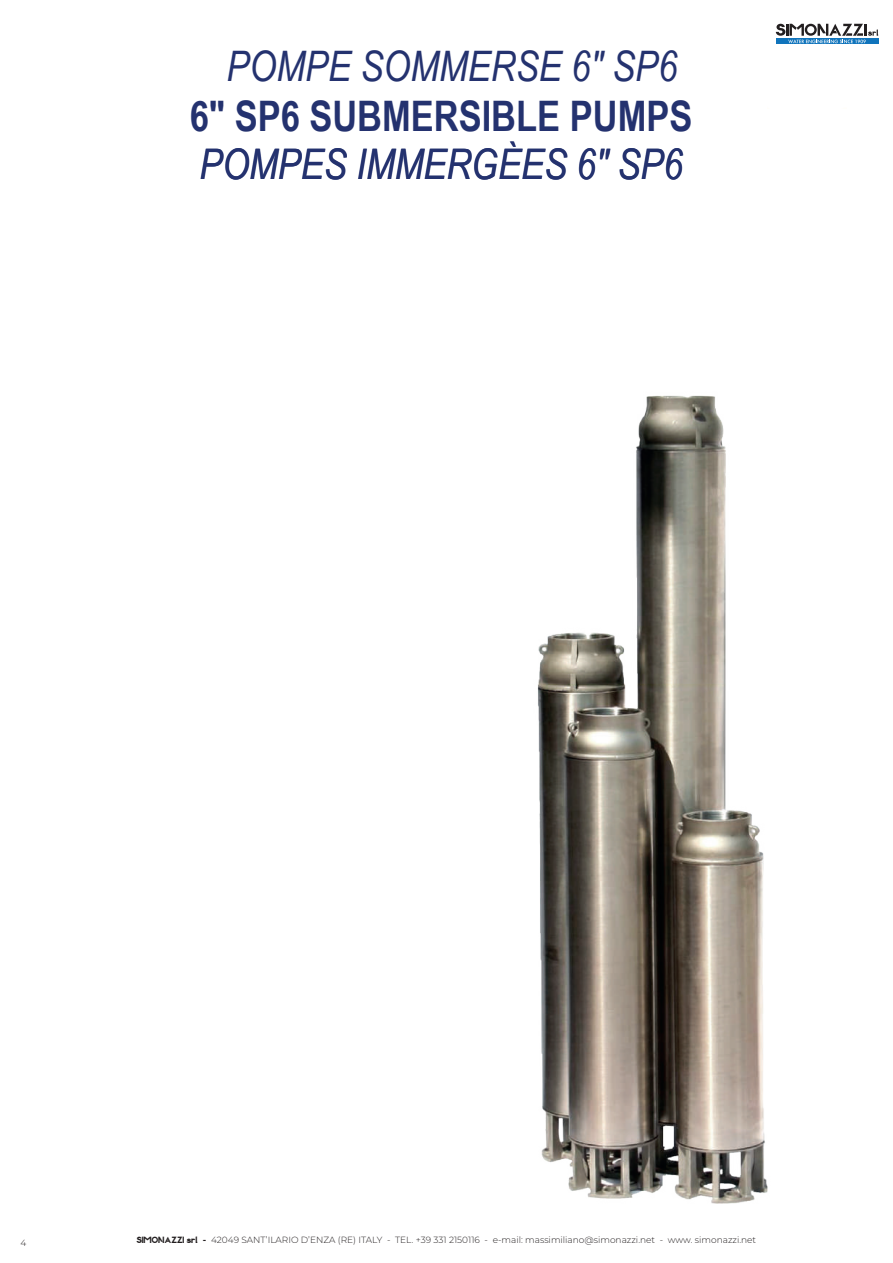
<style>
.page{position:relative;width:893px;height:1263px;background:#fff}
.page>*{position:absolute;margin:0;border:0;box-sizing:border-box;transform-origin:0 0}
.t1{font:italic 42px "Arial Narrow";color:#24326f}
.t2{font:700 42px "Arial Narrow";color:#24326f}
.t3{font:300 9px "Montserrat";color:#231f20}
.s1{font-family:"BOGOR";font-weight:400}
.s2{font-weight:700}
</style>
<div class="page">
<svg style="left:776px;top:43px;width:102px;height:1px"></svg>
<svg style="left:776px;top:24px;width:102px;height:19px"></svg>
<img style="left:537px;top:395px;width:231px;height:809px">
<h1 class="t1" style="left:227px;top:37px;width:452px">POMPE SOMMERSE 6" SP6</h1>
<h1 class="t2" style="left:190px;top:84px;width:504px">6" SP6 SUBMERSIBLE PUMPS</h1>
<h1 class="t1" style="left:199px;top:135px;width:485px">POMPES IMMERGÈES 6" SP6</h1>
<p class="t3" style="left:21px;top:1237px;width:7px">4</p>
<p class="t3" style="left:137px;top:1234px;width:621px"><span class="s1">SIMONAZZI srl</span> <span class="s2">-</span> 42049 SANT’ILARIO D’ENZA (RE) ITALY - TEL. +39 331 2150116 - e-mail: massimiliano@simonazzi.net - www. simonazzi.net</p>
</div>
